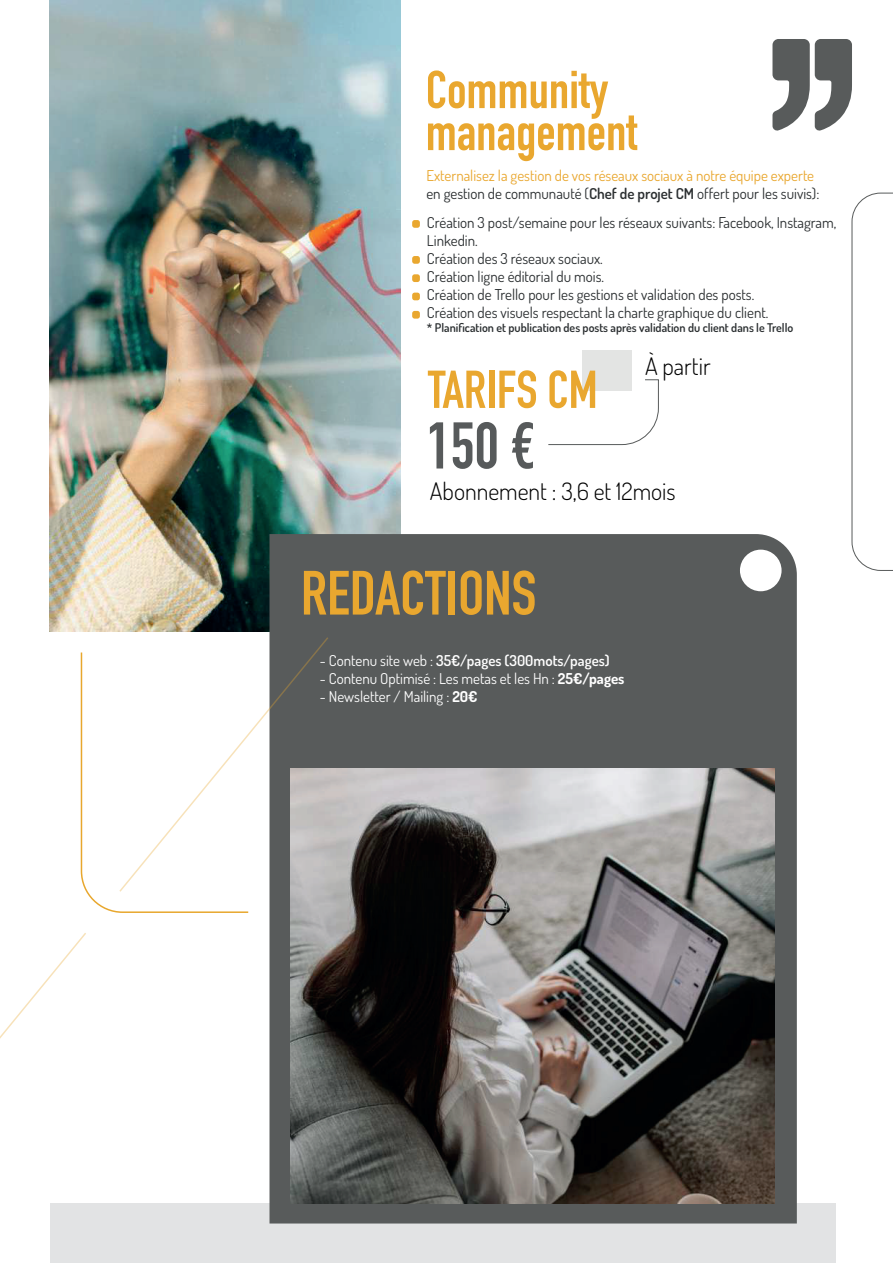
<style>
.page{position:relative;width:893px;height:1263px;background:#fff}
.page>*{position:absolute;margin:0;border:0;box-sizing:border-box;transform-origin:0 0}
.t1{font:700 64.8px "DIN Condensed";color:#575a5b}
.t2{font:700 61.35px "DIN Condensed";color:#e9a72f}
.t3{font:700 52.35px/42px "DIN Condensed";color:#e9a72f}
.t4{font:300 24px "Dosis";color:#000001}
.t5{font:15px/18px "Dosis";color:#2a2e30}
.t6{font:15px/18px "Dosis";color:#e9a72f}
.t7{font:15px "Dosis";color:#fff}
.t8{font:600 15px "Dosis";color:#fff}
.t9{font:600 12px "Dosis";color:#2a2e30}
.s1{color:#2a2e30}
.s2{font-weight:600;color:#2a2e30}
.s3{font-weight:400}
.s4{font-weight:700}
</style>
<div class="page">
<div style="left:50px;top:1203px;width:786px;height:60px;background:#e2e3e4"></div>
<div style="left:582px;top:350px;width:50px;height:41px;background:#e3e4e3"></div>
<svg style="left:80px;top:652px;width:169px;height:261px"></svg>
<img style="left:50px;top:0;width:350px;height:631px">
<svg style="left:772px;top:39px;width:80px;height:92px"></svg>
<div style="left:412px;top:220px;width:8px;height:8px;background:#e9a72f;border-radius:2px"></div>
<div style="left:412px;top:256px;width:8px;height:8px;background:#e9a72f;border-radius:2px"></div>
<div style="left:412px;top:274px;width:8px;height:8px;background:#e9a72f;border-radius:2px"></div>
<div style="left:412px;top:293px;width:8px;height:7px;background:#e9a72f;border-radius:2px"></div>
<div style="left:412px;top:311px;width:8px;height:8px;background:#e9a72f;border-radius:2px"></div>
<svg style="left:548px;top:379px;width:111px;height:66px"></svg>
<svg style="left:851px;top:192px;width:42px;height:379px"></svg>
<div style="left:269px;top:534px;width:528px;height:689px;background:#585b5b"></div>
<img style="left:291px;top:769px;width:484px;height:434px">
<svg style="left:119px;top:637px;width:209px;height:255px"></svg>
<svg style="left:0;top:933px;width:86px;height:106px"></svg>
<div style="left:740px;top:550px;width:42px;height:41px;background:#fff;border-radius:50%"></div>
<h3 class="t3" style="left:426px;top:68px;width:213px">Community management</h3>
<p class="t6" style="left:426px;top:166px;width:394px">Externalisez la gestion de vos réseaux sociaux à notre équipe experte <span class="s1">en gestion de communauté (</span><span class="s2">Chef de projet CM</span> <span class="s1">offert pour les suivis):</span></p>
<p class="t5" style="left:427px;top:212px;width:411px">Création 3 post/semaine pour les réseaux suivants: Facebook, Instagram, Linkedin.<br>Création des 3 réseaux sociaux.<br>Création ligne éditorial du mois.<br>Création de Trello pour les gestions et validation des posts.<br>Création des visuels respectant la charte graphique du client.</p>
<p class="t9" style="left:427px;top:319px;width:368px">* Planification et publication des posts après validation du client dans le Trello</p>
<h3 class="t3" style="left:428px;top:368px;width:171px">TARIFS CM</h3>
<h1 class="t1" style="left:426px;top:402px;width:110px">150 €</h1>
<h3 class="t4" style="left:645px;top:349px;width:67px">À partir</h3>
<h3 class="t4" style="left:430px;top:475px;width:247px">Abonnement : 3,6 et 12mois</h3>
<h2 class="t2" style="left:301px;top:552px;width:237px">REDACTIONS</h2>
<p class="t8" style="left:320px;top:650px;width:291px"><span class="s3">- Contenu site web :</span> 35€/pages (300mots/pages)</p>
<p class="t7" style="left:320px;top:668px;width:306px">- Contenu Optimisé : Les metas et les Hn : <span class="s4">25€/pages</span></p>
<p class="t7" style="left:320px;top:686px;width:159px">- Newsletter / Mailing : <span class="s4">20€</span></p>
</div>
